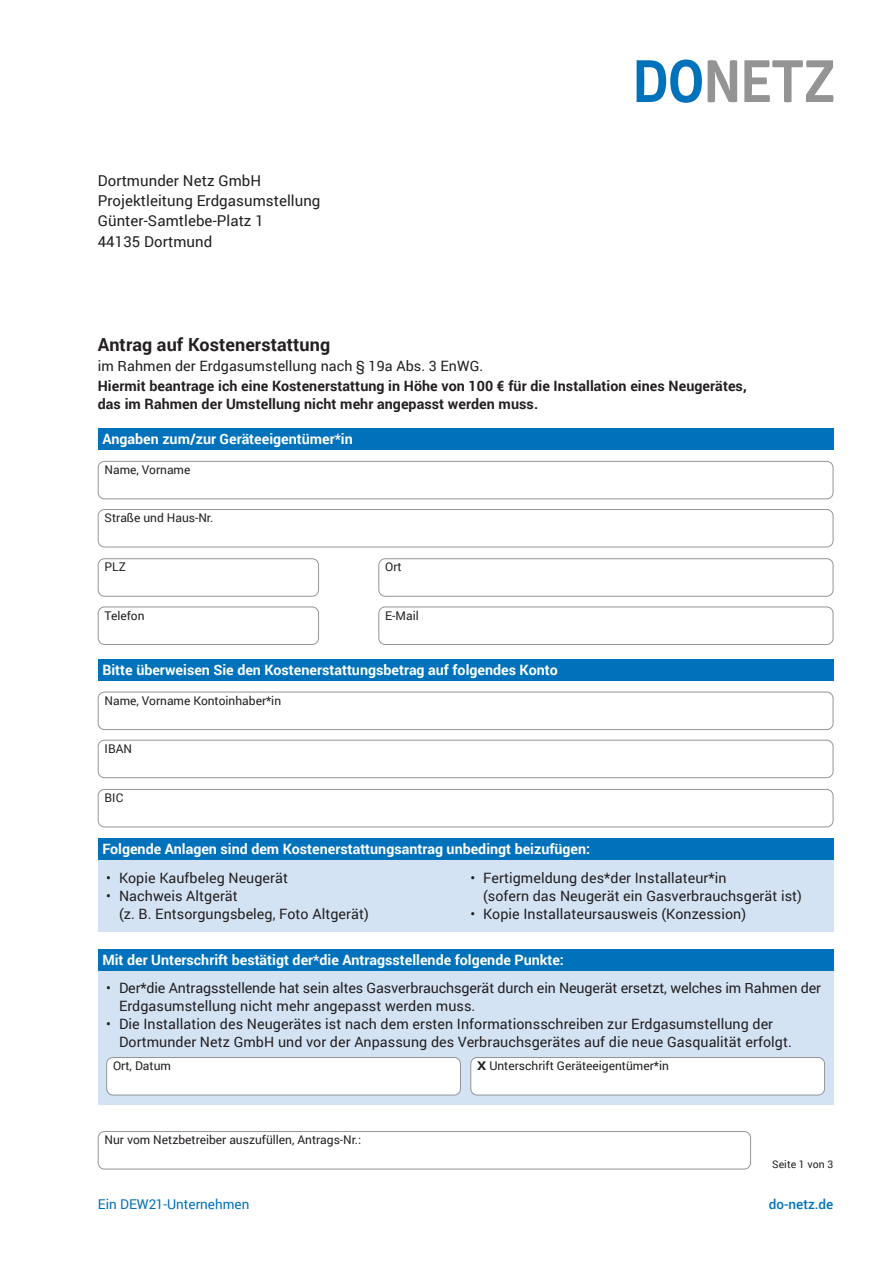
<style>
.page{position:relative;width:893px;height:1263px;background:#fff}
.page>*{position:absolute;margin:0;border:0;box-sizing:border-box;transform-origin:0 0}
.ARGESland_Überschrif{font:700 18px "Roboto";letter-spacing:.005em;color:#231f20}
.ARGESland_Adresse{font:15px "Roboto";letter-spacing:.005em;color:#231f20}
.ARGESland_Fließtext{font:14.25px/18px "Roboto";letter-spacing:.005em;color:#231f20}
.ARGESland_Überschrif-2{font:700 14.25px "Roboto";color:#fff}
.ARGESland_Fließtext-2{font:700 14.25px/18px "Roboto";letter-spacing:.005em;color:#231f20}
.t1{font:13.5px "Roboto";color:#0072bc}
.t2{font:500 13.5px "Roboto";color:#0072bc}
.ARGESland_Textfelder{font:12px "Roboto";color:#231f20}
.ARGESland_Fußnote_Se{font:10.5px "Roboto";letter-spacing:.005em;color:#231f20}
.s1{font-weight:700}
</style>
<div class="page">
<svg style="left:637px;top:60px;width:65px;height:43px"></svg>
<svg style="left:708px;top:60px;width:29px;height:42px"></svg>
<svg style="left:744px;top:60px;width:89px;height:42px"></svg>
<div style="left:98px;top:428px;width:735px;height:22px;background:#0072bc"></div>
<div style="left:98px;top:461px;width:735px;height:38px;border:1px solid #939598;border-radius:6px"></div>
<div style="left:98px;top:509px;width:735px;height:38px;border:1px solid #939598;border-radius:6px"></div>
<div style="left:98px;top:558px;width:221px;height:39px;border:1px solid #939598;border-radius:6px"></div>
<div style="left:378px;top:558px;width:455px;height:39px;border:1px solid #939598;border-radius:6px"></div>
<div style="left:98px;top:607px;width:221px;height:38px;border:1px solid #939598;border-radius:6px"></div>
<div style="left:378px;top:607px;width:455px;height:38px;border:1px solid #939598;border-radius:6px"></div>
<div style="left:98px;top:659px;width:735px;height:21px;background:#0072bc"></div>
<div style="left:98px;top:692px;width:735px;height:38px;border:1px solid #939598;border-radius:6px"></div>
<div style="left:98px;top:740px;width:735px;height:38px;border:1px solid #939598;border-radius:6px"></div>
<div style="left:98px;top:789px;width:735px;height:38px;border:1px solid #939598;border-radius:6px"></div>
<div style="left:98px;top:969px;width:735px;height:136px;background:#d4e3f4"></div>
<div style="left:98px;top:949px;width:735px;height:21px;background:#0072bc"></div>
<div style="left:107px;top:1057px;width:353px;height:38px;background:#fff;border-radius:6px"></div>
<div style="left:106px;top:1057px;width:355px;height:38px;border:1px solid #939598;border-radius:6px"></div>
<div style="left:471px;top:1057px;width:354px;height:38px;background:#fff;border-radius:6px"></div>
<div style="left:470px;top:1057px;width:355px;height:38px;border:1px solid #939598;border-radius:6px"></div>
<div style="left:98px;top:1131px;width:653px;height:38px;border:1px solid #939598;border-radius:6px"></div>
<div style="left:98px;top:858px;width:735px;height:74px;background:#d4e3f4"></div>
<div style="left:98px;top:838px;width:735px;height:22px;background:#0072bc"></div>
<p class="ARGESland_Adresse" style="left:98px;top:170px;width:165px">Dortmunder Netz GmbH</p>
<p class="ARGESland_Adresse" style="left:98px;top:190px;width:224px">Projektleitung Erdgasumstellung</p>
<p class="ARGESland_Adresse" style="left:98px;top:210px;width:168px">Günter-Samtlebe-Platz 1</p>
<p class="ARGESland_Adresse" style="left:98px;top:231px;width:116px">44135 Dortmund</p>
<p class="ARGESland_Überschrif" style="left:98px;top:331px;width:234px">Antrag auf Kostenerstattung</p>
<p class="ARGESland_Fließtext" style="left:98px;top:356px;width:387px">im Rahmen der Erdgasumstellung nach § 19a Abs. 3 EnWG.</p>
<p class="ARGESland_Fließtext-2" style="left:98px;top:376px;width:650px">Hiermit beantrage ich eine Kostenerstattung in Höhe von 100 € für die Installation eines Neugerätes, das im Rahmen der Umstellung nicht mehr angepasst werden muss.</p>
<p class="ARGESland_Überschrif-2" style="left:102px;top:429px;width:252px">Angaben zum/zur Geräteeigentümer*in</p>
<p class="ARGESland_Textfelder" style="left:105px;top:461px;width:87px">Name, Vorname</p>
<p class="ARGESland_Textfelder" style="left:105px;top:509px;width:110px">Straße und Haus-Nr.</p>
<p class="ARGESland_Textfelder" style="left:105px;top:559px;width:23px">PLZ</p>
<p class="ARGESland_Textfelder" style="left:385px;top:559px;width:18px">Ort</p>
<p class="ARGESland_Textfelder" style="left:105px;top:607px;width:42px">Telefon</p>
<p class="ARGESland_Textfelder" style="left:385px;top:607px;width:35px">E-Mail</p>
<p class="ARGESland_Überschrif-2" style="left:102px;top:660px;width:457px">Bitte überweisen Sie den Kostenerstattungsbetrag auf folgendes Konto</p>
<p class="ARGESland_Textfelder" style="left:105px;top:692px;width:178px">Name, Vorname Kontoinhaber*in</p>
<p class="ARGESland_Textfelder" style="left:105px;top:740px;width:29px">IBAN</p>
<p class="ARGESland_Textfelder" style="left:105px;top:789px;width:20px">BIC</p>
<p class="ARGESland_Überschrif-2" style="left:102px;top:839px;width:489px">Folgende Anlagen sind dem Kostenerstattungsantrag unbedingt beizufügen:</p>
<p class="ARGESland_Fließtext" style="left:106px;top:868px;width:183px">• Kopie Kaufbeleg Neugerät</p>
<p class="ARGESland_Fließtext" style="left:119px;top:886px;width:251px;text-indent:-13px">• Nachweis Altgerät<br>(z. B. Entsorgungsbeleg, Foto Altgerät)</p>
<p class="ARGESland_Fließtext" style="left:483px;top:868px;width:320px;text-indent:-13px">• Fertigmeldung des*der Installateur*in<br>(sofern das Neugerät ein Gasverbrauchsgerät ist)</p>
<p class="ARGESland_Fließtext" style="left:470px;top:904px;width:277px">• Kopie Installateursausweis (Konzession)</p>
<p class="ARGESland_Überschrif-2" style="left:102px;top:950px;width:463px">Mit der Unterschrift bestätigt der*die Antragsstellende folgende Punkte:</p>
<p class="ARGESland_Fließtext" style="left:119px;top:979px;width:703px;text-indent:-13px">• Der*die Antragsstellende hat sein altes Gasverbrauchsgerät durch ein Neugerät ersetzt, welches im Rahmen der<br>Erdgasumstellung nicht mehr angepasst werden muss.</p>
<p class="ARGESland_Fließtext" style="left:119px;top:1015px;width:674px;text-indent:-13px">• Die Installation des Neugerätes ist nach dem ersten Informationsschreiben zur Erdgasumstellung der<br>Dortmunder Netz GmbH und vor der Anpassung des Verbrauchsgerätes auf die neue Gasqualität erfolgt.</p>
<p class="ARGESland_Textfelder" style="left:113px;top:1057px;width:59px">Ort, Datum</p>
<p class="ARGESland_Textfelder" style="left:477px;top:1057px;width:193px"><span class="s1">X</span> Unterschrift Geräteeigentümer*in</p>
<p class="ARGESland_Textfelder" style="left:105px;top:1131px;width:258px">Nur vom Netzbetreiber auszufüllen, Antrags-Nr.:</p>
<p class="ARGESland_Fußnote_Se" style="left:772px;top:1157px;width:63px">Seite 1 von 3</p>
<p class="t1" style="left:98px;top:1195px;width:153px">Ein DEW21-Unternehmen</p>
<p class="t2" style="left:769px;top:1195px;width:66px">do-netz.de</p>
</div>
